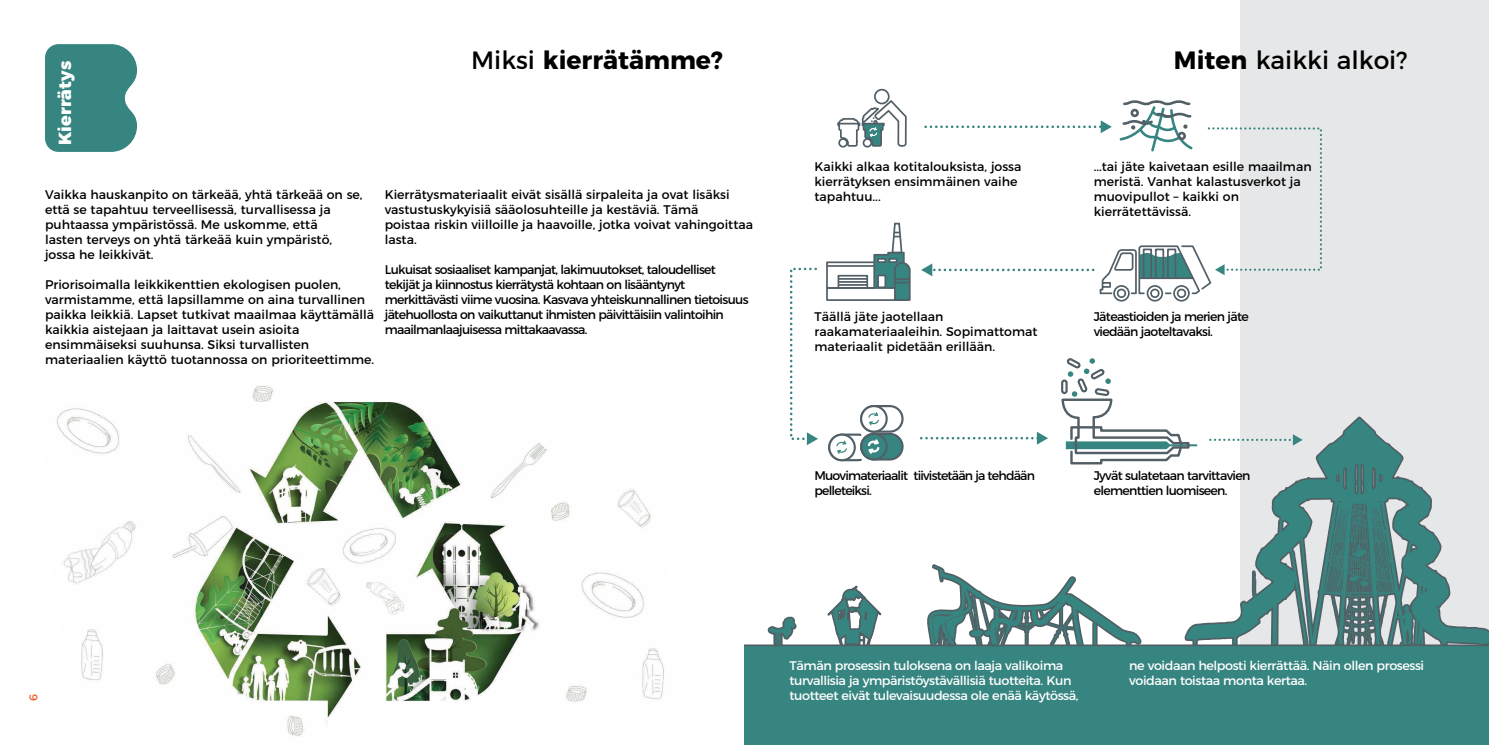
<style>
.page{position:relative;width:1489px;height:745px;background:#fff}
.page>*{position:absolute;margin:0;border:0;box-sizing:border-box;transform-origin:0 0}
.t1{font:25px "Montserrat";color:#000}
.t2{font:700 25px "Montserrat";color:#000}
.t3{font:800 17.5px "Montserrat";color:#fff}
.t4{font:12.5px/15px "Montserrat";color:#000}
.t5{font:12.5px/15px "Montserrat";letter-spacing:-.055em;color:#000}
.t6{font:12.5px/15px "Montserrat";letter-spacing:-.035em;color:#fff}
.t7{font:12.5px/15px "Montserrat";letter-spacing:-.065em;color:#000}
.t8{font:11.25px "Montserrat";color:#f15b24}
.s1{font-weight:400}
.s2{font-weight:700}
</style>
<div class="page">
<div style="left:1240px;top:0;width:248px;height:744px;background:#e6e7e8"></div>
<div style="left:744px;top:644px;width:744px;height:100px;background:#378580"></div>
<svg style="left:921px;top:432px;width:126px;height:12px"></svg>
<svg style="left:789px;top:267px;width:29px;height:178px"></svg>
<svg style="left:921px;top:100px;width:401px;height:202px"></svg>
<hr style="left:1140px;top:277px;width:52px;height:2px;background:#525f67">
<svg style="left:925px;top:564px;width:216px;height:81px"></svg>
<svg style="left:1183px;top:416px;width:305px;height:229px"></svg>
<svg style="left:1207px;top:434px;width:95px;height:11px"></svg>
<svg style="left:767px;top:616px;width:29px;height:29px"></svg>
<svg style="left:826px;top:88px;width:85px;height:656px"></svg>
<svg style="left:1061px;top:358px;width:136px;height:107px"></svg>
<svg style="left:45px;top:44px;width:92px;height:108px;background:#448d88"></svg>
<img style="left:57px;top:386px;width:607px;height:350px">
<h2 class="t3" style="left:51px;top:145px;width:85px;rotate:-90deg">Kierrätys</h2>
<h1 class="t2" style="left:471px;top:40px;width:253px"><span class="s1">Miksi</span> kierrätämme?</h1>
<p class="t4" style="left:45px;top:186px;width:319px">Vaikka hauskanpito on tärkeää, yhtä tärkeää on se, että se tapahtuu terveellisessä, turvallisessa ja puhtaassa ympäristössä. Me uskomme, että<br>lasten terveys on yhtä tärkeää kuin ympäristö, jossa he leikkivät.</p>
<p class="t4" style="left:45px;top:276px;width:331px">Priorisoimalla leikkikenttien ekologisen puolen, varmistamme, että lapsillamme on aina turvallinen paikka leikkiä. Lapset tutkivat maailmaa käyttämällä kaikkia aistejaan ja laittavat usein asioita ensimmäiseksi suuhunsa. Siksi turvallisten materiaalien käyttö tuotannossa on prioriteettimme.</p>
<p class="t4" style="left:385px;top:186px;width:370px">Kierrätysmateriaalit eivät sisällä sirpaleita ja ovat lisäksi vastustuskykyisiä sääolosuhteille ja kestäviä. Tämä<br>poistaa riskin viilloille ja haavoille, jotka voivat vahingoittaa lasta.</p>
<p class="t5" style="left:385px;top:261px;width:365px">Lukuisat sosiaaliset kampanjat, lakimuutokset, taloudelliset tekijät ja kiinnostus kierrätystä kohtaan on lisääntynyt merkittävästi viime vuosina. Kasvava yhteiskunnallinen tietoisuus jätehuollosta on vaikuttanut ihmisten päivittäisiin valintoihin maailmanlaajuisessa mittakaavassa.</p>
<p class="t4" style="left:814px;top:158px;width:208px">Kaikki alkaa kotitalouksista, jossa kierrätyksen ensimmäinen vaihe tapahtuu...</p>
<h1 class="t1" style="left:1173px;top:40px;width:235px"><span class="s2">Miten</span> kaikki alkoi?</h1>
<p class="t4" style="left:1093px;top:158px;width:219px">...tai jäte kaivetaan esille maailman meristä. Vanhat kalastusverkot ja muovipullot – kaikki on kierrätettävissä.</p>
<p class="t4" style="left:814px;top:307px;width:224px">Täällä jäte jaotellaan raakamateriaaleihin. Sopimattomat materiaalit pidetään erillään.</p>
<p class="t5" style="left:1093px;top:307px;width:157px">Jäteastioiden ja merien jäte viedään jaoteltavaksi.</p>
<p class="t7" style="left:814px;top:467px;width:222px">Muovimateriaalit tiivistetään ja tehdään pelleteiksi.</p>
<p class="t5" style="left:1093px;top:467px;width:158px">Jyvät sulatetaan tarvittavien elementtien luomiseen.</p>
<p class="t8" style="left:25px;top:701px;width:8px;rotate:-90deg">6</p>
<p class="t6" style="left:789px;top:656px;width:290px">Tämän prosessin tuloksena on laaja valikoima turvallisia ja ympäristöystävällisiä tuotteita. Kun tuotteet eivät tulevaisuudessa ole enää käytössä,</p>
<p class="t6" style="left:1129px;top:656px;width:296px">ne voidaan helposti kierrättää. Näin ollen prosessi voidaan toistaa monta kertaa.</p>
</div>
